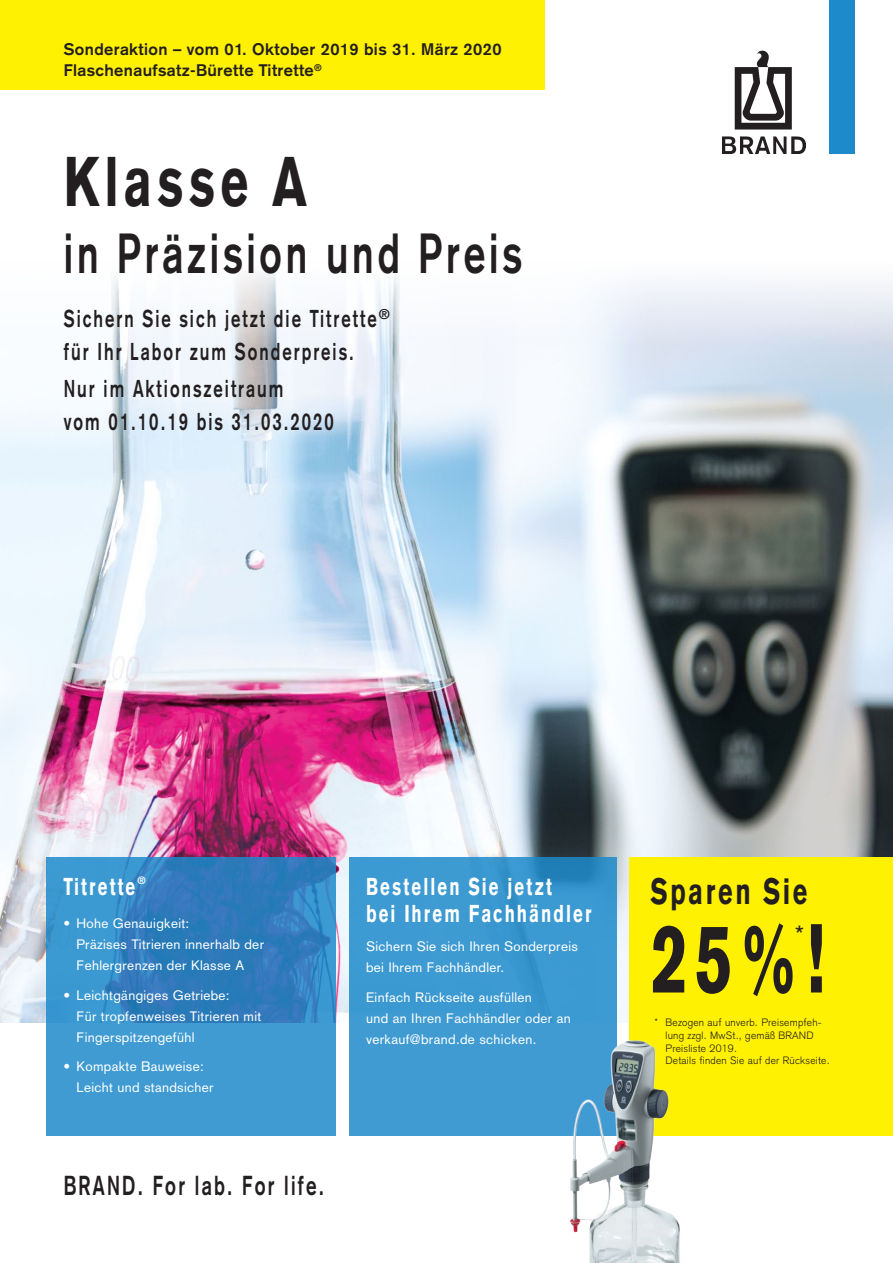
<style>
.page{position:relative;width:893px;height:1263px;background:#fff}
.page>*{position:absolute;margin:0;border:0;box-sizing:border-box;transform-origin:0 0}
.t1{font:900 96px "Akzidenz Grotesk";color:#231f20;scale:.7 1}
.t2{font:900 69px "Akzidenz Grotesk";letter-spacing:.1em;color:#231f20;scale:.7 1}
.t3{font:700 55.5px "Akzidenz Grotesk";letter-spacing:.1em;color:#231f20;scale:.7 1}
.t4{font:900 36px "Akzidenz Grotesk";letter-spacing:.1em;color:#231f20;scale:.7 1}
.t5{font:300 31.5px "Akzidenz Grotesk";color:#231f20}
.t6{font:700 27px "Akzidenz Grotesk";letter-spacing:.12em;color:#231f20;scale:.7 1}
.t7{font:700 24px/33px "Akzidenz Grotesk";letter-spacing:.12em;color:#231f20;scale:.7 1}
.t8{font:900 24px/27px "Akzidenz Grotesk";letter-spacing:.12em;color:#fff;scale:.7 1}
.t9{font:700 16.5px/21px "Akzidenz Grotesk";letter-spacing:.025em;color:#231f20}
.t10{font:13.5px/21px "Akzidenz Grotesk";letter-spacing:.025em;color:#fff}
.t11{font:300 10.5px/12.6px "Akzidenz Grotesk";letter-spacing:.025em;color:#231f20}
.t12{font:700 10.5px "Akzidenz Grotesk";color:#fff}
</style>
<div class="page">
<img style="left:0;top:270px;width:893px;height:752px">
<div style="left:829px;top:0;width:26px;height:153px;background:#1d8acb"></div>
<img style="left:722px;top:50px;width:83px;height:103px">
<div style="left:629px;top:857px;width:264px;height:278px;background:#fff101"></div>
<div style="left:0;top:0;width:544px;height:89px;background:#fff101"></div>
<svg style="left:47px;top:857px;width:289px;height:278px;background:#378dc8"></svg>
<div style="left:349px;top:857px;width:268px;height:278px;background:#3d9ad2"></div>
<img style="left:566px;top:1040px;width:134px;height:223px">
<p class="t9" style="left:64px;top:39px;width:439px">Sonderaktion – vom 01. Oktober 2019 bis 31. März 2020<br>Flaschenaufsatz-Bürette Titrette<sup>®</sup></p>
<p class="t2" style="left:64px;top:140px;width:349px">Klasse A</p>
<p class="t3" style="left:64px;top:220px;width:656px">in Präzision und Preis</p>
<p class="t7" style="left:64px;top:302px;width:467px">Sichern Sie sich jetzt die Titrette<sup>® </sup>für Ihr Labor zum Sonderpreis.</p>
<p class="t7" style="left:64px;top:372px;width:387px">Nur im Aktionszeitraum<br>vom 01.10.19 bis 31.03.2020</p>
<p class="t8" style="left:64px;top:872px;width:104px">Titrette</p>
<p class="t12" style="left:138px;top:874px;width:10px">®</p>
<p class="t10" style="left:76px;top:913px;width:189px;text-indent:-13px">• Hohe Genauigkeit:<br>Präzises Titrieren innerhalb der<br>Fehlergrenzen der Klasse A</p>
<p class="t10" style="left:76px;top:984px;width:186px;text-indent:-13px">• Leichtgängiges Getriebe:<br>Für tropfenweises Titrieren mit<br>Fingerspitzengefühl</p>
<p class="t10" style="left:76px;top:1056px;width:139px;text-indent:-13px">• Kompakte Bauweise:<br>Leicht und standsicher</p>
<p class="t6" style="left:64px;top:1169px;width:373px">BRAND. For lab. For life.</p>
<p class="t8" style="left:366px;top:872px;width:324px">Bestellen Sie jetzt<br>bei Ihrem Fachhändler</p>
<p class="t10" style="left:366px;top:936px;width:213px">Sichern Sie sich Ihren Sonderpreis bei Ihrem Fachhändler.</p>
<p class="t10" style="left:366px;top:986px;width:206px">Einfach Rückseite ausfüllen<br>und an Ihren Fachhändler oder an verkauf@brand.de schicken.</p>
<p class="t4" style="left:651px;top:869px;width:226px">Sparen Sie</p>
<p class="t1" style="left:651px;top:901px;width:253px">25%!</p>
<p class="t5" style="left:795px;top:918px;width:10px">*</p>
<p class="t11" style="left:665px;top:1016px;width:166px;text-indent:-11px">* Bezogen auf unverb. Preisempfeh&shy;lung zzgl. MwSt., gemäß BRAND<br>Preisliste 2019.<br>Details finden Sie auf der Rückseite.</p>
</div>
